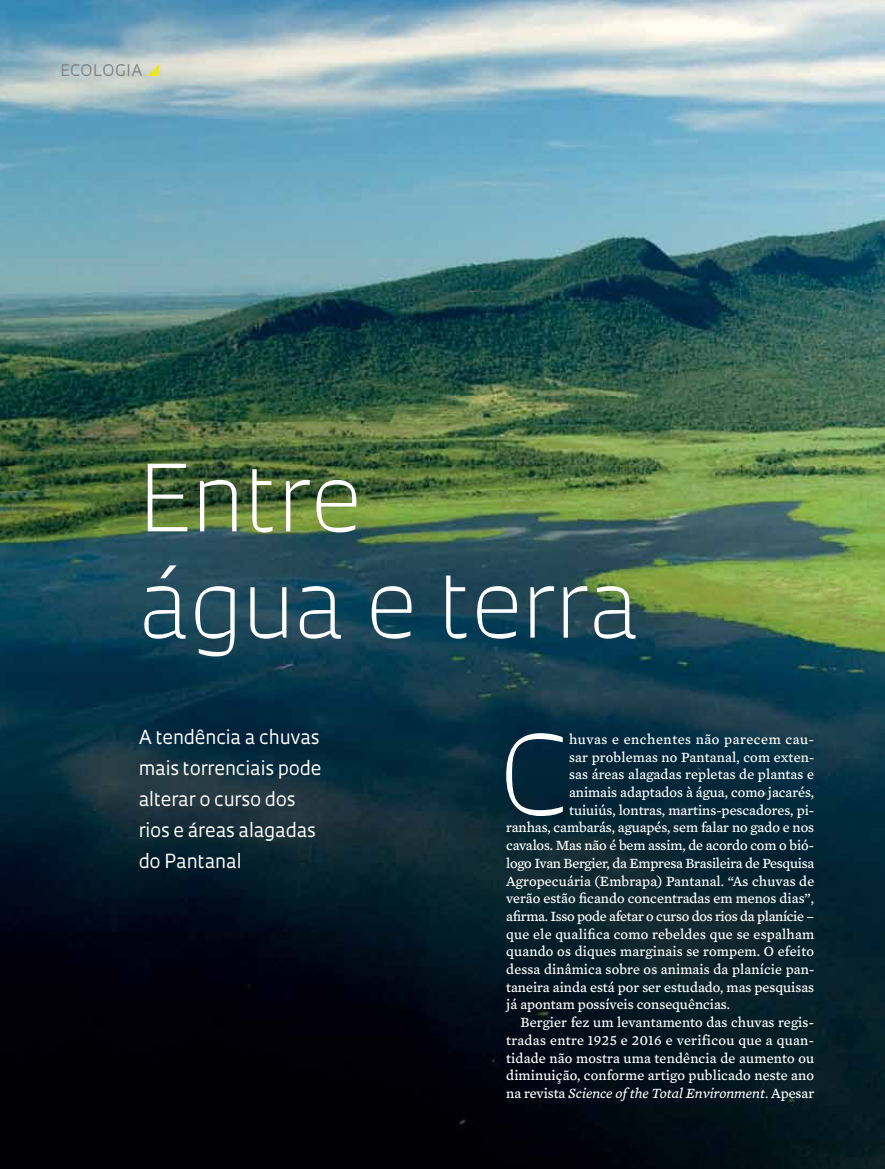
<style>
.page{position:relative;width:885px;height:1169px;background:#fff}
.page>*{position:absolute;margin:0;border:0;box-sizing:border-box;transform-origin:0 0}
.t1{font:300 106.65px "Oculum";color:#fff}
.t2{font:300 89.85px/106.2px "Oculum";letter-spacing:-.01em;color:#fff}
.t3{font:18.75px/30.9px "Oculum";letter-spacing:-.01em;color:#fff}
.t4{font:15.6px "Oculum";letter-spacing:.025em;color:#808285}
.t5{font:14.4px "Mercury Text G4";letter-spacing:.005em;color:#fff}
.t6{font:14.4px "Mercury Text G4";letter-spacing:-.02em;color:#fff}
.t7{font:italic 14.4px "Mercury Text G4";letter-spacing:-.005em;color:#fff}
.t8{font:14.4px "Mercury Text G4";letter-spacing:.04em;color:#fff}
.s1{font-style:normal}
.s2{font-family:"Mercury Text G2";font-style:normal}
</style>
<div class="page">
<img style="left:0;top:0;width:885px;height:1168px">
<svg style="left:81px;top:1126px;width:6px;height:7px"></svg>
<svg style="left:147px;top:64px;width:12px;height:12px"></svg>
<p class="t4" style="left:60px;top:60px;width:78px">Ecologia</p>
<h2 class="t2" style="left:139px;top:440px;width:503px">Entre<br>água e terra</h2>
<h3 class="t3" style="left:139px;top:721px;width:184px">A tendência a chuvas mais torrenciais pode alterar o curso dos rios e áreas alagadas do Pantanal</h3>
<h1 class="t1" style="left:500px;top:702px;width:70px">C</h1>
<p class="t8" style="left:569px;top:728px;width:246px">huvas e enchentes não parecem cau-</p>
<p class="t5" style="left:569px;top:746px;width:247px">sar problemas no Pantanal, com exten-</p>
<p class="t5" style="left:569px;top:764px;width:246px">sas áreas alagadas repletas de plantas e</p>
<p class="t5" style="left:569px;top:781px;width:247px">animais adaptados à água, como jacarés,</p>
<p class="t5" style="left:569px;top:799px;width:247px">tuiuiús, lontras, martins-pescadores, pi-</p>
<p class="t5" style="left:506px;top:817px;width:309px">ranhas, cambarás, aguapés, sem falar no gado e nos</p>
<p class="t5" style="left:506px;top:834px;width:309px">cavalos. Mas não é bem assim, de acordo com o bió-</p>
<p class="t6" style="left:506px;top:852px;width:310px">logo Ivan Bergier, da Empresa Brasileira de Pesquisa</p>
<p class="t5" style="left:506px;top:870px;width:310px">Agropecuária (Embrapa) Pantanal. “As chuvas de</p>
<p class="t5" style="left:506px;top:888px;width:309px">verão estão ficando concentradas em menos dias”,</p>
<p class="t6" style="left:506px;top:905px;width:310px">afirma. Isso pode afetar o curso dos rios da planície –</p>
<p class="t5" style="left:506px;top:923px;width:310px">que ele qualifica como rebeldes que se espalham</p>
<p class="t5" style="left:506px;top:941px;width:309px">quando os diques marginais se rompem. O efeito</p>
<p class="t5" style="left:506px;top:958px;width:310px">dessa dinâmica sobre os animais da planície pan-</p>
<p class="t5" style="left:506px;top:976px;width:309px">taneira ainda está por ser estudado, mas pesquisas</p>
<p class="t5" style="left:506px;top:994px;width:225px">já apontam possíveis consequências.</p>
<p class="t5" style="left:521px;top:1011px;width:295px">Bergier fez um levantamento das chuvas regis-</p>
<p class="t5" style="left:506px;top:1029px;width:309px">tradas entre 1925 e 2016 e verificou que a quan-</p>
<p class="t5" style="left:506px;top:1047px;width:309px">tidade não mostra uma tendência de aumento ou</p>
<p class="t5" style="left:506px;top:1064px;width:309px">diminuição, conforme artigo publicado neste ano</p>
<p class="t7" style="left:506px;top:1082px;width:309px"><span class="s1">na revista</span> Science of the Total Environment<span class="s2">.</span> <span class="s1">Apesar</span></p>
</div>
